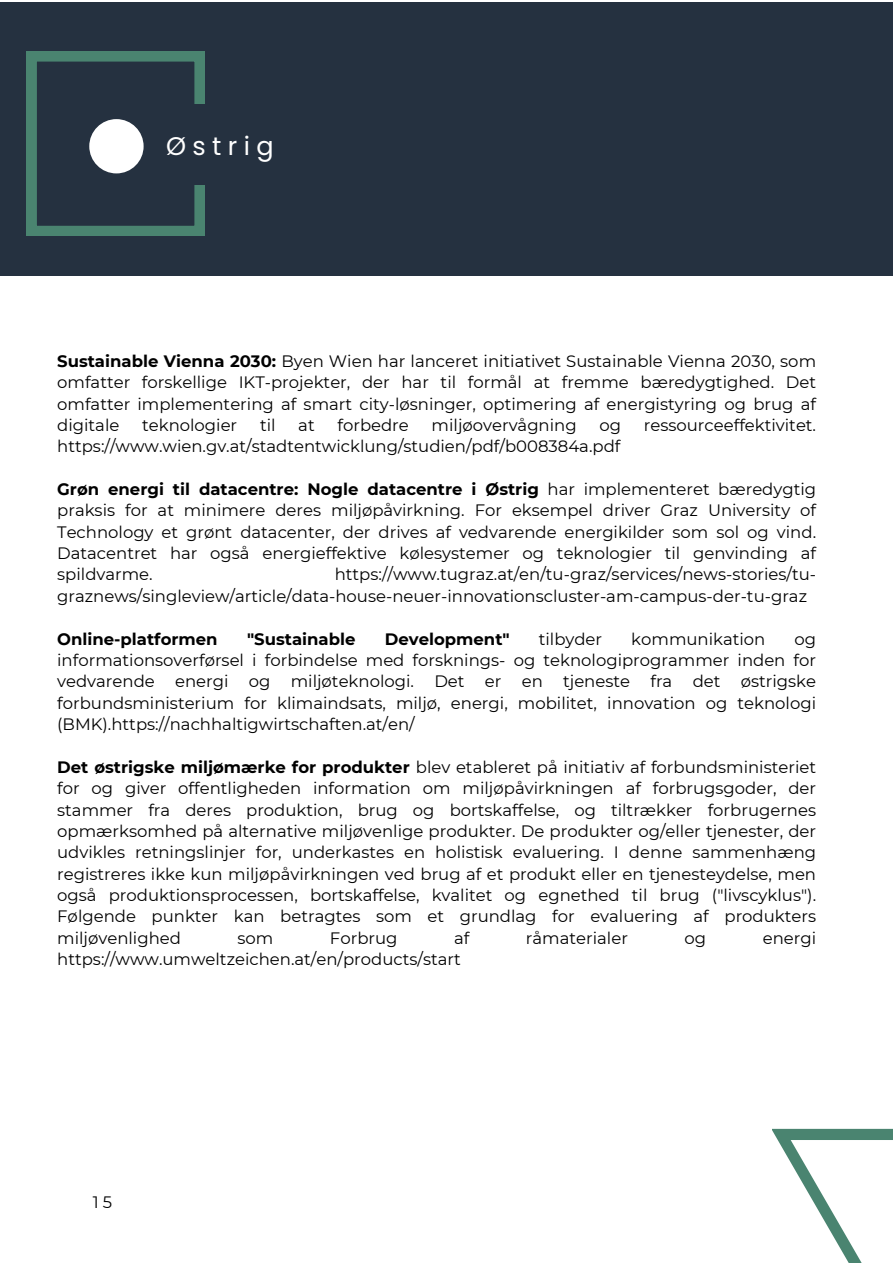
<style>
.page{position:relative;width:893px;height:1264px;background:#fff}
.page>*{position:absolute;margin:0;border:0;box-sizing:border-box;transform-origin:0 0}
.t1{font:25.5px "Poppins";letter-spacing:.25em;color:#fff}
.t2{font:16.5px/21.3px "Montserrat";color:#000;text-align:justify}
.t3{font:700 16.5px "Montserrat";color:#000}
.s1{font-weight:700}
</style>
<div class="page">
<div style="left:0;top:2px;width:892px;height:273px;background:#253140"></div>
<svg style="left:27px;top:51px;width:177px;height:185px"></svg>
<div style="left:148px;top:104px;width:288px;height:80px;background:#253140"></div>
<svg style="left:772px;top:1128px;width:120px;height:134px"></svg>
<div style="left:89px;top:119px;width:55px;height:54px;background:#fff;border-radius:50%"></div>
<p class="t1" style="left:166px;top:128px;width:109px">Østrig</p>
<p class="t2" style="left:57px;top:350px;width:760px"><span class="s1">Sustainable Vienna 2030:</span> Byen Wien har lanceret initiativet Sustainable Vienna 2030, som omfatter forskellige IKT-projekter, der har til formål at fremme bæredygtighed. Det omfatter implementering af smart city-løsninger, optimering af energistyring og brug af digitale</p>
<p class="t2" style="left:142px;top:414px;width:97px">teknologier</p>
<p class="t2" style="left:260px;top:414px;width:17px">til</p>
<p class="t2" style="left:298px;top:414px;width:18px">at</p>
<p class="t2" style="left:337px;top:414px;width:73px">forbedre</p>
<p class="t2" style="left:431px;top:414px;width:146px">miljøovervågning</p>
<p class="t2" style="left:599px;top:414px;width:23px">og</p>
<p class="t2" style="left:643px;top:414px;width:174px">ressourceeffektivitet.</p>
<p class="t2" style="left:57px;top:436px;width:564px">https://www.wien.gv.at/stadtentwicklung/studien/pdf/b008384a.pdf</p>
<p class="t2" style="left:57px;top:478px;width:760px"><span class="s1">Grøn energi til datacentre: Nogle datacentre i Østrig</span> har implementeret bæredygtig praksis for at minimere deres miljøpåvirkning. For eksempel driver Graz University of Technology et grønt datacenter, der drives af vedvarende energikilder som sol og vind.<br>Datacentret har også energieffektive kølesystemer og teknologier til genvinding af spildvarme.</p>
<p class="t2" style="left:57px;top:564px;width:760px;text-indent:277px">https://www.tugraz.at/en/tu-graz/services/news-stories/tu&shy;graznews/singleview/article/data-house-neuer-innovationscluster-am-campus-der-tu-graz</p>
<p class="t3" style="left:57px;top:628px;width:162px">Online-platformen</p>
<p class="t3" style="left:247px;top:628px;width:110px">"Sustainable</p>
<p class="t3" style="left:385px;top:628px;width:126px">Development"</p>
<p class="t2" style="left:538px;top:628px;width:65px">tilbyder</p>
<p class="t2" style="left:631px;top:628px;width:136px">kommunikation</p>
<p class="t2" style="left:57px;top:628px;width:760px;text-indent:737px">og informationsoverførsel i forbindelse med forsknings- og teknologiprogrammer inden for vedvarende energi og miljøteknologi. Det er en tjeneste fra det østrigske forbundsministerium for klimaindsats, miljø, energi, mobilitet, innovation og teknologi (BMK).https://nachhaltigwirtschaften.at/en/</p>
<p class="t2" style="left:57px;top:756px;width:760px"><span class="s1">Det østrigske miljømærke for produkter</span> blev etableret på initiativ af forbundsministeriet for og giver offentligheden information om miljøpåvirkningen af forbrugsgoder, der stammer fra deres produktion, brug og bortskaffelse, og tiltrækker forbrugernes opmærksomhed på alternative miljøvenlige produkter. De produkter og/eller tjenester, der udvikles retningslinjer for, underkastes en holistisk evaluering. I denne sammenhæng registreres ikke kun miljøpåvirkningen ved brug af et produkt eller en tjenesteydelse, men også produktionsprocessen, bortskaffelse, kvalitet og egnethed til brug ("livscyklus").<br>Følgende punkter kan betragtes som et grundlag for evaluering af produkters miljøvenlighed</p>
<p class="t2" style="left:237px;top:927px;width:37px">som</p>
<p class="t2" style="left:330px;top:927px;width:69px">Forbrug</p>
<p class="t2" style="left:454px;top:927px;width:17px">af</p>
<p class="t2" style="left:526px;top:927px;width:103px">råmaterialer</p>
<p class="t2" style="left:684px;top:927px;width:23px">og</p>
<p class="t2" style="left:762px;top:927px;width:55px">energi</p>
<p class="t2" style="left:57px;top:948px;width:405px">https://www.umweltzeichen.at/en/products/start</p>
<p class="t2" style="left:93px;top:1190px;width:21px">1 5</p>
</div>
